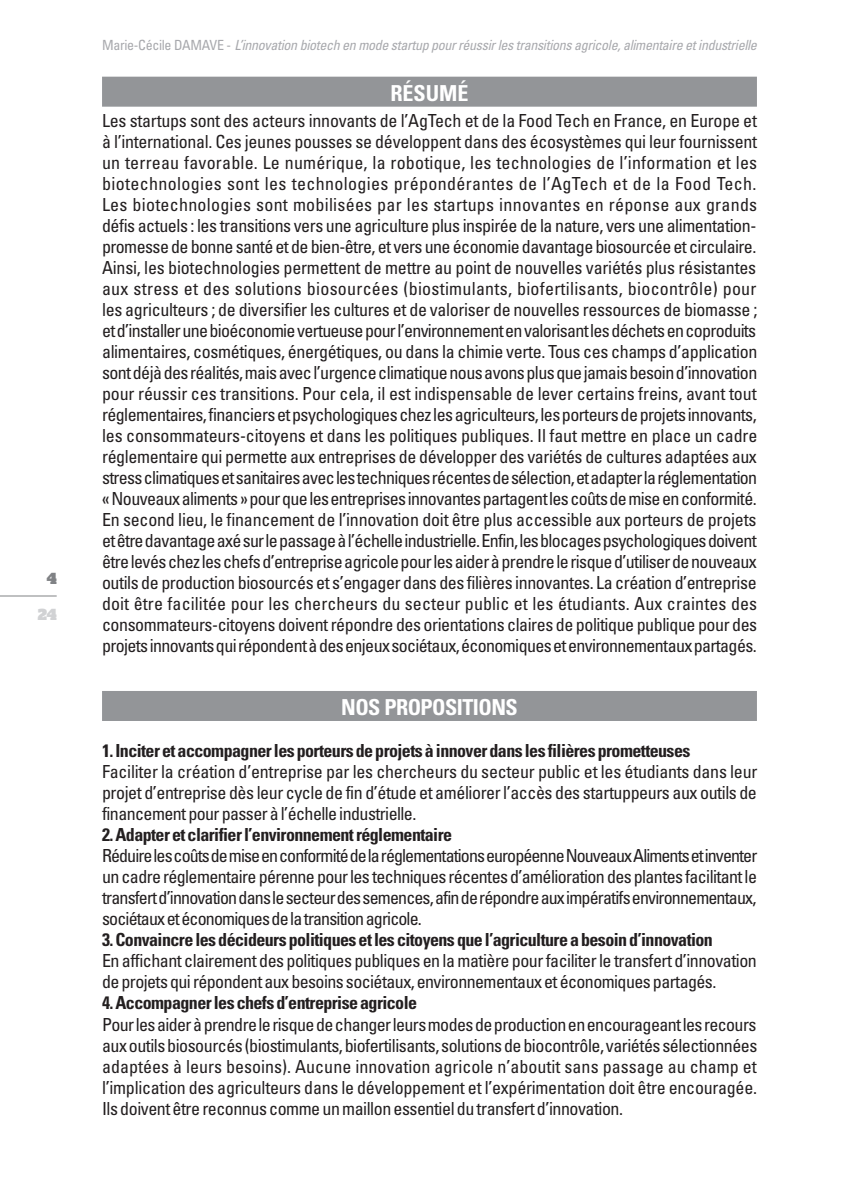
<style>
.page{position:relative;width:842px;height:1191px;background:#fff}
.page>*{position:absolute;margin:0;border:0;box-sizing:border-box;transform-origin:0 0}
.t1{font:700 condensed 22px "Univers LT Std";letter-spacing:-.025em;color:#fff}
.t2{font:condensed 18px/21px "Univers LT Std";letter-spacing:-.03em;color:#231f20;text-align:justify}
.t3{font:700 condensed 18px "Univers LT Std";letter-spacing:-.03em;color:#231f20}
.t4{font:900 16px "Stag";color:#d1d2d4}
.t5{font:900 16px "Stag";color:#808285}
.t6{font:italic condensed 14px "Univers LT Std";letter-spacing:-.025em;color:#a8a9ad}
.s1{font-style:normal}
</style>
<div class="page">
<div style="left:102px;top:77px;width:655px;height:30px;background:#939598"></div>
<div style="left:102px;top:691px;width:655px;height:30px;background:#939598"></div>
<hr style="left:0;top:595px;width:57px;height:1px;background:#808285">
<p class="t5" style="left:47px;top:569px;width:11px">4</p>
<p class="t4" style="left:38px;top:604px;width:20px">24</p>
<p class="t6" style="left:102px;top:36px;width:656px"><span class="s1">Marie-Cécile DAMAVE -</span> L’innovation biotech en mode startup pour réussir les transitions agricole, alimentaire et industrielle</p>
<p class="t1" style="left:390px;top:80px;width:80px">RÉSUMÉ</p>
<p class="t2" style="left:102px;top:110px;width:657px">Les startups sont des acteurs innovants de l’AgTech et de la Food Tech en France, en Europe et à l’international. Ces jeunes pousses se développent dans des écosystèmes qui leur fournissent un terreau favorable. Le numérique, la robotique, les technologies de l’information et les biotechnologies sont les technologies prépondérantes de l’AgTech et de la Food Tech.<br>Les biotechnologies sont mobilisées par les startups innovantes en réponse aux grands défis actuels : les transitions vers une agriculture plus inspirée de la nature, vers une alimentation&shy;promesse de bonne santé et de bien-être, et vers une économie davantage biosourcée et circulaire.<br>Ainsi, les biotechnologies permettent de mettre au point de nouvelles variétés plus résistantes aux stress et des solutions biosourcées (biostimulants, biofertilisants, biocontrôle) pour les agriculteurs ; de diversifier les cultures et de valoriser de nouvelles ressources de biomasse ; et d’installer une bioéconomie vertueuse pour l’environnement en valorisant les déchets en coproduits alimentaires, cosmétiques, énergétiques, ou dans la chimie verte. Tous ces champs d’application sont déjà des réalités, mais avec l’urgence climatique nous avons plus que jamais besoin d’innovation pour réussir ces transitions. Pour cela, il est indispensable de lever certains freins, avant tout réglementaires, financiers et psychologiques chez les agriculteurs, les porteurs de projets innovants, les consommateurs-citoyens et dans les politiques publiques. Il faut mettre en place un cadre réglementaire qui permette aux entreprises de développer des variétés de cultures adaptées aux stress climatiques et sanitaires avec les techniques récentes de sélection, et adapter la réglementation « Nouveaux aliments » pour que les entreprises innovantes partagent les coûts de mise en conformité.<br>En second lieu, le financement de l’innovation doit être plus accessible aux porteurs de projets et être davantage axé sur le passage à l’échelle industrielle. Enfin, les blocages psychologiques doivent être levés chez les chefs d’entreprise agricole pour les aider à prendre le risque d’utiliser de nouveaux outils de production biosourcés et s’engager dans des filières innovantes. La création d’entreprise doit être facilitée pour les chercheurs du secteur public et les étudiants. Aux craintes des consommateurs-citoyens doivent répondre des orientations claires de politique publique pour des projets innovants qui répondent à des enjeux sociétaux, économiques et environnementaux partagés.</p>
<p class="t1" style="left:341px;top:694px;width:178px">NOS PROPOSITIONS</p>
<p class="t3" style="left:102px;top:740px;width:590px">1. Inciter et accompagner les porteurs de projets à innover dans les filières prometteuses</p>
<p class="t2" style="left:102px;top:761px;width:657px">Faciliter la création d’entreprise par les chercheurs du secteur public et les étudiants dans leur projet d’entreprise dès leur cycle de fin d’étude et améliorer l’accès des startuppeurs aux outils de financement pour passer à l’échelle industrielle.</p>
<p class="t3" style="left:102px;top:824px;width:352px">2. Adapter et clarifier l’environnement réglementaire</p>
<p class="t2" style="left:102px;top:845px;width:657px">Réduire les coûts de mise en conformité de la réglementations européenne Nouveaux Aliments et inventer un cadre réglementaire pérenne pour les techniques récentes d’amélioration des plantes facilitant le transfert d’innovation dans le secteur des semences, afin de répondre aux impératifs environnementaux, sociétaux et économiques de la transition agricole.</p>
<p class="t3" style="left:102px;top:929px;width:612px">3. Convaincre les décideurs politiques et les citoyens que l’agriculture a besoin d’innovation</p>
<p class="t2" style="left:102px;top:950px;width:656px">En affichant clairement des politiques publiques en la matière pour faciliter le transfert d’innovation de projets qui répondent aux besoins sociétaux, environnementaux et économiques partagés.</p>
<p class="t3" style="left:102px;top:992px;width:317px">4. Accompagner les chefs d’entreprise agricole</p>
<p class="t2" style="left:102px;top:1013px;width:657px">Pour les aider à prendre le risque de changer leurs modes de production en encourageant les recours aux outils biosourcés (biostimulants, biofertilisants, solutions de biocontrôle, variétés sélectionnées adaptées à leurs besoins). Aucune innovation agricole n’aboutit sans passage au champ et l’implication des agriculteurs dans le développement et l’expérimentation doit être encouragée.<br>Ils doivent être reconnus comme un maillon essentiel du transfert d’innovation.</p>
</div>
